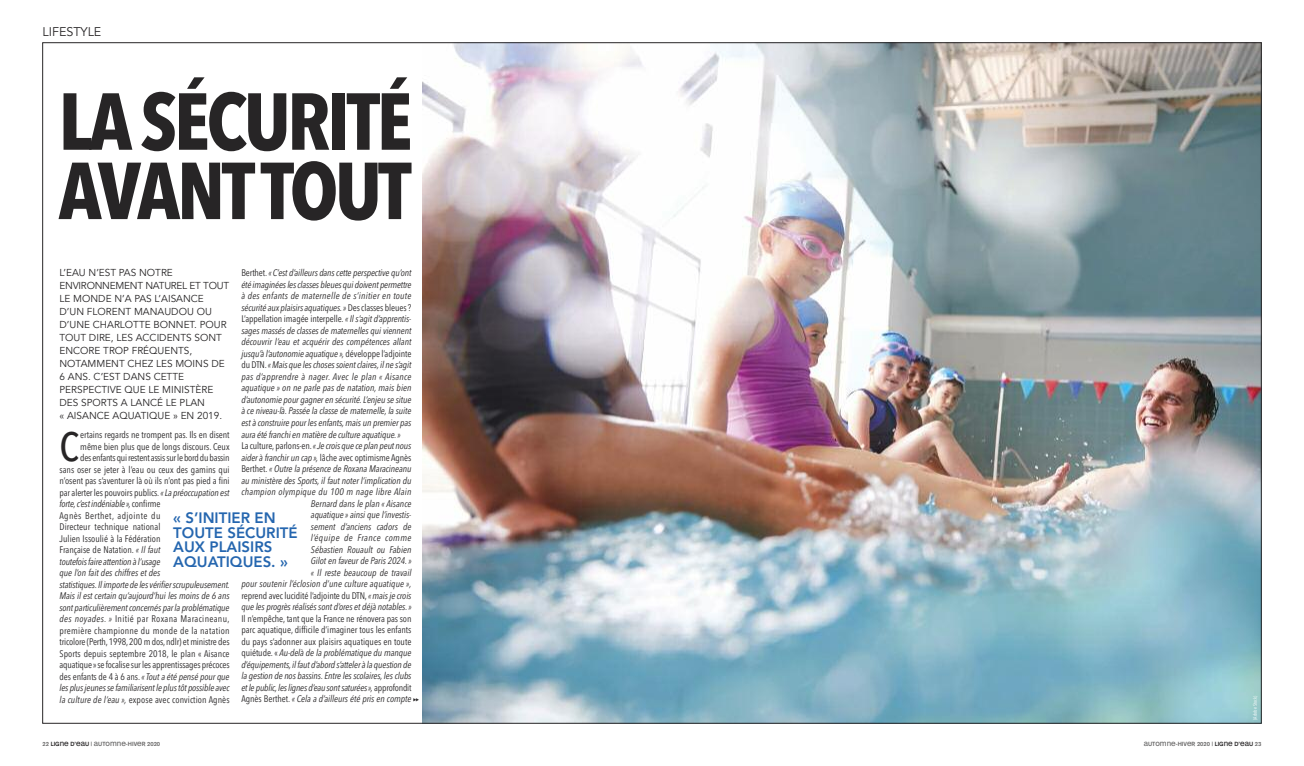
<style>
.page{position:relative;width:1304px;height:766px;background:#fff}
.page>*{position:absolute;margin:0;border:0;box-sizing:border-box;transform-origin:0 0}
.t1{font:700 79.7px/69.3px "Avenir Next Condensed";letter-spacing:-.04em;color:#272526}
.t2{font:500 40.6px "Avenir Next Condensed";color:#272526}
.t3{font:800 15px/14.5px "Avenir";color:#2566af}
.t4{font:12.5px "Avenir";color:#272526}
.t5{font:10px/13px "Avenir";color:#272526}
.t6{font:italic 9.5px/11.5px "Avenir Next Condensed";letter-spacing:-.01em;color:#272526;text-align:justify}
.t7{font:9.5px "Avenir Next Condensed";letter-spacing:-.005em;color:#272526}
.t8{font:italic 9.5px "Avenir Next Condensed";letter-spacing:.025em;color:#272526}
.t9{font:9.5px "Avenir Next Condensed";letter-spacing:.035em;color:#272526}
.t10{font:italic 9.5px "Avenir Next Condensed";letter-spacing:.01em;color:#272526}
.t11{font:9.5px "Avenir Next Condensed";letter-spacing:-.025em;color:#272526}
.t12{font:9.5px "Avenir Next Condensed";letter-spacing:.025em;color:#272526}
.t13{font:italic 9.5px "Avenir Next Condensed";letter-spacing:.02em;color:#272526}
.t14{font:italic 9.5px "Avenir Next Condensed";letter-spacing:.04em;color:#272526}
.t15{font:6px "Mono Alphabet";color:#686767}
.t16{font:5px "Avenir Next Condensed";color:#fff}
.s1{font-style:normal}
.s2{font-style:italic}
.s3{color:#272526}
</style>
<div class="page">
<img style="left:422px;top:45px;width:837px;height:676px">
<h3 class="t4" style="left:43px;top:24px;width:60px">LIFESTYLE</h3>
<h1 class="t1" style="left:59px;top:87px;width:355px">LASÉCURITÉ<br>AVANTTOUT</h1>
<p class="t5" style="left:60px;top:266px;width:171px">L’EAU N’EST PAS NOTRE<br>ENVIRONNEMENT NATUREL ET TOUT<br>LE MONDE N’A PAS L’AISANCE<br>D’UN FLORENT MANAUDOU OU<br>D’UNE CHARLOTTE BONNET. POUR<br>TOUT DIRE, LES ACCIDENTS SONT<br>ENCORE TROP FRÉQUENTS,<br>NOTAMMENT CHEZ LES MOINS DE<br>6 ANS. C’EST DANS CETTE<br>PERSPECTIVE QUE LE MINISTÈRE<br>DES SPORTS A LANCÉ LE PLAN<br>« AISANCE AQUATIQUE » EN 2019.</p>
<h2 class="t2" style="left:60px;top:422px;width:21px">C</h2>
<p class="t7" style="left:80px;top:426px;width:151px">ertains regards ne trompent pas. ils en disent</p>
<p class="t6" style="left:241px;top:267px;width:172px"><span class="s1">berthet.</span>«C’est d’ailleurs dans cette perspective qu’ont</p>
<p class="t6" style="left:241px;top:279px;width:172px">étéimaginéeslesclassesbleuesquidoiventpermettre</p>
<p class="t8" style="left:241px;top:290px;width:172px">à des enfants de maternelle de s’initier en toute</p>
<p class="t6" style="left:241px;top:302px;width:172px">sécuritéauxplaisirsaquatiques.»<span class="s1">desclassesbleues?</span></p>
<p class="t7" style="left:241px;top:311px;width:171px">l’appellation imagée interpelle. <span class="s2">« Il s’agit d’apprentis-</span></p>
<p class="t6" style="left:241px;top:325px;width:172px">sages massés de classes de maternelles qui viennent</p>
<p class="t6" style="left:241px;top:336px;width:172px">découvrir l’eau et acquérir des compétences allant</p>
<p class="t6" style="left:241px;top:348px;width:172px">jusqu’à l’autonomie aquatique», <span class="s1">développe l’adjointe</span></p>
<p class="t6" style="left:241px;top:359px;width:172px"><span class="s1">dudtn.</span>«Maisqueleschosessoientclaires,ilnes’agit</p>
<p class="t8" style="left:241px;top:371px;width:172px">pas d’apprendre à nager. Avec le plan « Aisance</p>
<p class="t6" style="left:241px;top:382px;width:172px">aquatique » on ne parle pas de natation, mais bien</p>
<p class="t6" style="left:241px;top:394px;width:172px">d’autonomie pour gagner en sécurité. L’enjeu se situe</p>
<p class="t6" style="left:241px;top:405px;width:172px">à ce niveau-là. Passée la classe de maternelle, la suite</p>
<p class="t6" style="left:241px;top:417px;width:172px">est à construire pour les enfants,mais un premier pas</p>
<p class="t6" style="left:241px;top:428px;width:161px">aura été franchi en matière de culture aquatique.»</p>
<p class="t6" style="left:241px;top:440px;width:172px"><span class="s1">laculture,parlons-en.</span>«Jecroisqueceplanpeutnous</p>
<p class="t7" style="left:241px;top:449px;width:172px"><span class="s2">aider à franchir un cap»,</span> lâche avec optimisme agnès</p>
<p class="t6" style="left:241px;top:463px;width:172px"><span class="s1">berthet.</span> « Outre la présence de Roxana Maracineanu</p>
<p class="t6" style="left:241px;top:474px;width:172px">au ministère des Sports, il faut noter l’implication du</p>
<p class="t13" style="left:241px;top:486px;width:172px">champion olympique du 100 m nage libre Alain</p>
<p class="t6" style="left:311px;top:497px;width:102px">Bernard dans le plan « Aisance</p>
<p class="t6" style="left:311px;top:509px;width:102px">aquatique » ainsi que l’investis-</p>
<p class="t6" style="left:311px;top:520px;width:102px">sement d’anciens cadors de</p>
<p class="t14" style="left:311px;top:532px;width:102px">l’équipe de France comme</p>
<p class="t6" style="left:311px;top:543px;width:102px">Sébastien Rouault ou Fabien</p>
<p class="t6" style="left:311px;top:555px;width:102px">Gilot en faveur de Paris 2024. »</p>
<p class="t6" style="left:311px;top:566px;width:102px">« Il reste beaucoup de travail</p>
<p class="t10" style="left:241px;top:578px;width:172px">pour soutenir l’éclosion d’une culture aquatique »,</p>
<p class="t7" style="left:241px;top:587px;width:172px">reprend avec lucidité l’adjointe du dtn,<span class="s2">«maisje crois</span></p>
<p class="t6" style="left:241px;top:601px;width:172px">que les progrès réalisés sont d’ores et déjà notables.»</p>
<p class="t6" style="left:241px;top:612px;width:172px"><span class="s1">il n’empêche, tant que la france ne rénovera pas son parc aquatique, difficile d’imaginer tous les enfants du pays s’adonner aux plaisirs aquatiques en toute quiétude.«</span> Au-delà de la problématique du manque d’équipements,ilfautd’abords’atteleràlaquestionde la gestion de nos bassins. Entre les scolaires, les clubs etlepublic,leslignesd’eausontsaturées»,<span class="s1">approfondit agnès berthet.</span> « Cela a d’ailleurs été pris en compte</p>
<p class="t7" style="left:80px;top:438px;width:151px">même bien plus que de longs discours. ceux</p>
<p class="t11" style="left:80px;top:449px;width:151px">desenfantsquirestentassissurleborddubassin</p>
<p class="t7" style="left:60px;top:461px;width:172px">sans oser se jeter à l’eau ou ceux des gamins qui</p>
<p class="t7" style="left:60px;top:472px;width:172px">n’osent pas s’aventurer là où ils n’ont pas pied a fini</p>
<p class="t7" style="left:60px;top:484px;width:172px">par alerter les pouvoirs publics.<span class="s2">«La préoccupation est</span></p>
<p class="t6" style="left:60px;top:498px;width:102px">forte,c’estindéniable»,<span class="s1">confirme</span></p>
<p class="t9" style="left:60px;top:507px;width:102px">agnès berthet, adjointe du</p>
<p class="t7" style="left:60px;top:518px;width:102px">directeur technique national</p>
<p class="t7" style="left:60px;top:530px;width:102px">Julien issoulié à la fédération</p>
<p class="t7" style="left:60px;top:541px;width:102px">française de natation. <span class="s2">« Il faut</span></p>
<p class="t6" style="left:60px;top:555px;width:102px">toutefoisfaireattentionàl’usage</p>
<p class="t6" style="left:60px;top:567px;width:102px">que l’on fait des chiffres et des</p>
<p class="t6" style="left:60px;top:578px;width:172px">statistiques.Ilimportedelesvérifierscrupuleusement.</p>
<p class="t6" style="left:60px;top:590px;width:172px">Mais il est certain qu’aujourd’hui les moins de 6 ans</p>
<p class="t6" style="left:60px;top:601px;width:172px">sontparticulièrementconcernésparlaproblématique</p>
<p class="t9" style="left:60px;top:610px;width:172px"><span class="s2">des noyades. »</span> initié par roxana maracineanu,</p>
<p class="t12" style="left:60px;top:622px;width:172px">première championne du monde de la natation</p>
<p class="t7" style="left:60px;top:633px;width:172px">tricolore(perth,1998,200mdos,ndlr)etministredes</p>
<p class="t7" style="left:60px;top:645px;width:172px">sports depuis septembre 2018, le plan « aisance</p>
<p class="t7" style="left:60px;top:656px;width:172px">aquatique»sefocalisesurlesapprentissagesprécoces</p>
<p class="t6" style="left:60px;top:670px;width:172px"><span class="s1">des enfants de 4 à 6 ans.</span> «Tout a été pensé pour que</p>
<p class="t6" style="left:60px;top:682px;width:172px">lesplusjeunessefamiliarisentleplustôtpossibleavec</p>
<p class="t7" style="left:60px;top:691px;width:172px"><span class="s2">la culture de l’eau »,</span> expose avec conviction agnès</p>
<h3 class="t3" style="left:173px;top:510px;width:126px">« S’INITIER EN<br>TOUTE SÉCURITÉ<br>AUX PLAISIRS<br>AQUATIQUES. »</h3>
<p class="t15" style="left:43px;top:740px;width:119px">22 <span class="s3">LIGNE D’EAU</span> | AUTOMNE-HIVER 2020</p>
<p class="t16" style="left:1251px;top:719px;width:25px;rotate:-90deg">(adobe stock)</p>
<p class="t15" style="left:1144px;top:740px;width:119px">AUTOMNE-HIVER 2020 | <span class="s3">LIGNE D’EAU</span> 23</p>
</div>
